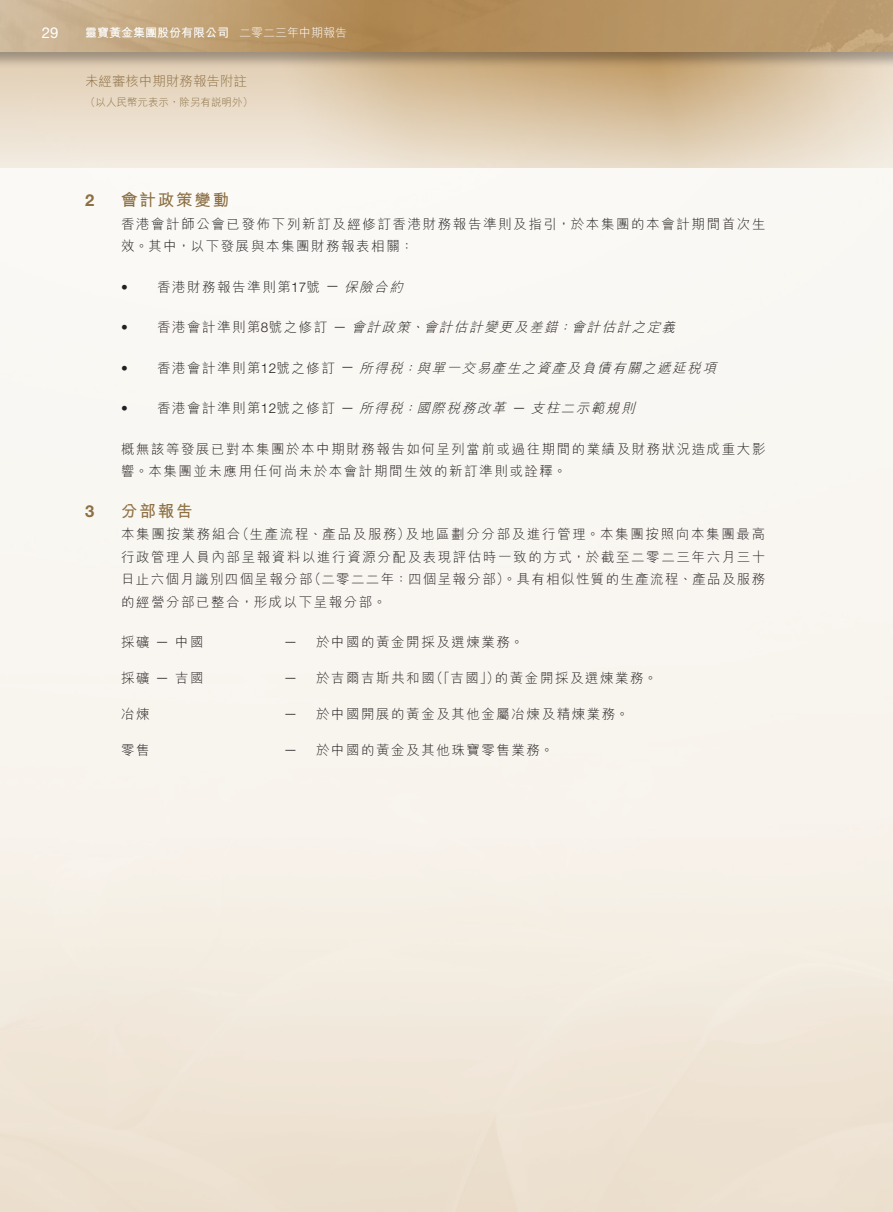
<style>
.page{position:relative;width:893px;height:1212px;background:#fff}
.page>*{position:absolute;margin:0;border:0;box-sizing:border-box;transform-origin:0 0}
._03_H1{font:700 16.5px "M Hei HK";letter-spacing:.115em;color:#8d7043}
._03_H1-2{font:700 16.5px "Helvetica Neue LT Std";color:#8d7043}
.t1{font:15px "Helvetica Neue LT Std";color:#fff}
._01_Body_Text{font:300 13.5px/22.5px "M Hei HK";letter-spacing:.115em;color:#231f20}
._11_P0{font:300 13.5px "M Hei HK";letter-spacing:.115em;color:#231f20}
._01_Body_Text-2{font:italic 300 13.5px "M Hei HK";color:#231f20}
._15_Table_Stub{font:300 13.5px "M Hei HK";letter-spacing:.115em;color:#231f20}
.t2{font:300 13.5px "M Hei HK";color:#8d7043}
._01_Body_Text-3{font:300 13.5px "Helvetica Neue LT Std";color:#231f20}
._15_Table_Stub-2{font:300 13.5px "Helvetica Neue LT Std";color:#231f20}
._01_Body_Text-4{font:italic 300 13.5px "Helvetica Neue LT Std";color:#231f20}
.t3{font:700 12px "M Hei HK";color:#fff}
.t4{font:300 12px "M Hei HK";color:#fff}
.t5{font:300 10.5px "M Hei HK";color:#8d7043}
.s1{font-family:"Helvetica Neue LT Std"}
</style>
<div class="page">
<svg style="left:0;top:69px;width:892px;height:99px;background:#e3d2ba"></svg>
<div style="left:0;top:0;width:892px;height:69px;background:#231f20;opacity:.35"></div>
<img style="left:0;top:0;width:892px;height:51px">
<p class="t1" style="left:42px;top:23px;width:18px">29</p>
<p class="t3" style="left:85px;top:24px;width:145px">靈寶黃金集團股份有限公司</p>
<p class="t4" style="left:239px;top:24px;width:109px">二零二三年中期報告</p>
<p class="t2" style="left:85px;top:72px;width:163px">未經審核中期財務報告附註</p>
<p class="t5" style="left:85px;top:95px;width:169px">（以人民幣元表示，除另有說明外(</p>
<p class="_03_H1-2" style="left:85px;top:190px;width:11px">2</p>
<p class="_03_H1-2" style="left:85px;top:500px;width:11px">3</p>
<p class="_03_H1" style="left:121px;top:188px;width:110px">會計政策變動</p>
<p class="_01_Body_Text" style="left:121px;top:212px;width:646px">香港會計師公會已發佈下列新訂及經修訂香港財務報告準則及指引，於本集團的本會計期間首次生效。其中，以下發展與本集團財務報表相關：</p>
<p class="_01_Body_Text-2" style="left:344px;top:277px;width:65px">保險合約</p>
<p class="_01_Body_Text" style="left:157px;top:275px;width:164px">香港財務報告準則第<span class="s1">17</span>號</p>
<p class="_01_Body_Text-3" style="left:121px;top:279px;width:8px">•</p>
<p class="_01_Body_Text-3" style="left:326px;top:277px;width:15px">—</p>
<p class="_01_Body_Text-3" style="left:121px;top:319px;width:8px">•</p>
<p class="_01_Body_Text-3" style="left:121px;top:360px;width:8px">•</p>
<p class="_01_Body_Text" style="left:157px;top:315px;width:172px">香港會計準則第<span class="s1">8</span>號之修訂</p>
<p class="_01_Body_Text-2" style="left:351px;top:318px;width:65px">會計政策</p>
<p class="_01_Body_Text-2" style="left:424px;top:318px;width:140px">會計估計變更及差錯</p>
<p class="_01_Body_Text-2" style="left:572px;top:318px;width:110px">會計估計之定義</p>
<p class="_01_Body_Text-2" style="left:558px;top:318px;width:20px">：</p>
<p class="_01_Body_Text-2" style="left:410px;top:318px;width:20px">、</p>
<p class="_01_Body_Text-3" style="left:333px;top:318px;width:15px">—</p>
<p class="_01_Body_Text" style="left:157px;top:356px;width:179px">香港會計準則第<span class="s1">12</span>號之修訂</p>
<p class="_01_Body_Text-2" style="left:417px;top:358px;width:306px">與單一交易產生之資產及負債有關之遞延稅項</p>
<p class="_01_Body_Text-2" style="left:359px;top:358px;width:50px">所得稅</p>
<p class="_01_Body_Text-2" style="left:403px;top:358px;width:20px">：</p>
<p class="_01_Body_Text-3" style="left:341px;top:358px;width:15px">—</p>
<p class="_01_Body_Text" style="left:157px;top:396px;width:179px">香港會計準則第<span class="s1">12</span>號之修訂</p>
<p class="_01_Body_Text-2" style="left:531px;top:399px;width:110px">支柱二示範規則</p>
<p class="_01_Body_Text-2" style="left:417px;top:399px;width:95px">國際稅務改革</p>
<p class="_01_Body_Text-2" style="left:359px;top:399px;width:50px">所得稅</p>
<p class="_01_Body_Text-2" style="left:403px;top:399px;width:20px">：</p>
<p class="_01_Body_Text-3" style="left:121px;top:400px;width:8px">•</p>
<p class="_01_Body_Text" style="left:121px;top:437px;width:646px">概無該等發展已對本集團於本中期財務報告如何呈列當前或過往期間的業績及財務狀況造成重大影響。本集團並未應用任何尚未於本會計期間生效的新訂準則或詮釋。</p>
<p class="_03_H1" style="left:121px;top:499px;width:73px">分部報告</p>
<p class="_01_Body_Text-3" style="left:341px;top:399px;width:15px">—</p>
<p class="_01_Body_Text-4" style="left:512px;top:399px;width:19px">—</p>
<p class="_01_Body_Text" style="left:406px;top:522px;width:361px">及地區劃分分部及進行管理。本集團按照向本集團最高</p>
<p class="_01_Body_Text" style="left:236px;top:522px;width:176px">（生產流程、產品及服務）</p>
<p class="_01_Body_Text" style="left:121px;top:522px;width:121px">本集團按業務組合</p>
<p class="_01_Body_Text" style="left:121px;top:545px;width:646px">行政管理人員內部呈報資料以進行資源分配及表現評估時一致的方式，於截至二零二三年六月三十</p>
<p class="_01_Body_Text" style="left:308px;top:567px;width:459px">（二零二二年：四個呈報分部）。具有相似性質的生產流程、產品及服務</p>
<p class="_01_Body_Text" style="left:121px;top:567px;width:267px">日止六個月識別四個呈報分部<br>的經營分部已整合，形成以下呈報分部。</p>
<p class="_11_P0" style="left:316px;top:633px;width:209px">於中國的黃金開採及選煉業務。</p>
<p class="_15_Table_Stub" style="left:121px;top:633px;width:84px">採礦 <span class="s1">—</span> 中國</p>
<p class="_15_Table_Stub-2" style="left:284px;top:633px;width:15px">—</p>
<p class="_15_Table_Stub" style="left:121px;top:669px;width:84px">採礦 <span class="s1">—</span> 吉國</p>
<p class="_15_Table_Stub-2" style="left:284px;top:669px;width:15px">—</p>
<p class="_11_P0" style="left:430px;top:669px;width:71px">（「吉國」）</p>
<p class="_11_P0" style="left:316px;top:669px;width:120px">於吉爾吉斯共和國</p>
<p class="_11_P0" style="left:495px;top:669px;width:164px">的黃金開採及選煉業務。</p>
<p class="_15_Table_Stub" style="left:121px;top:705px;width:30px">冶煉</p>
<p class="_15_Table_Stub-2" style="left:284px;top:705px;width:15px">—</p>
<p class="_11_P0" style="left:316px;top:705px;width:314px">於中國開展的黃金及其他金屬冶煉及精煉業務。</p>
<p class="_15_Table_Stub" style="left:121px;top:741px;width:30px">零售</p>
<p class="_15_Table_Stub-2" style="left:284px;top:741px;width:15px">—</p>
<p class="_11_P0" style="left:316px;top:741px;width:239px">於中國的黃金及其他珠寶零售業務。</p>
</div>
